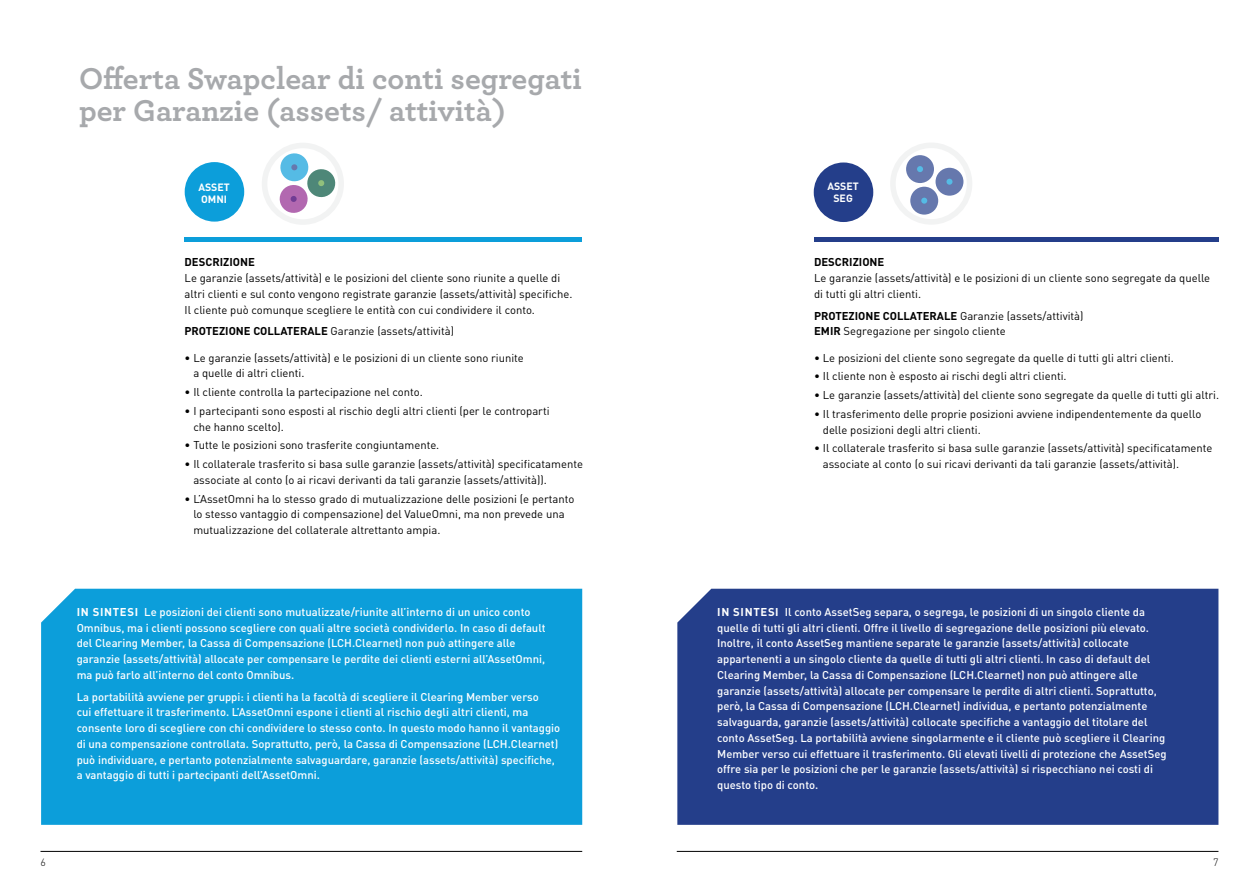
<style>
.page{position:relative;width:1259px;height:893px;background:#fff}
.page>*{position:absolute;margin:0;border:0;box-sizing:border-box;transform-origin:0 0}
.t1{font:700 31.5px/32.5px "Archer";color:#a7a9ac}
.t2{font:500 11.25px/15.8px "DIN Pro";color:#fff}
.t3{font:11.25px/15.8px "DIN Pro";color:#000}
.t4{font:700 11.25px "DIN Pro";color:#000}
.t5{font:700 10.5px/12px "DIN Pro";color:#fff}
.t6{font:300 10.5px "DIN";color:#000}
.s1{font-weight:700}
</style>
<div class="page">
<hr style="left:40px;top:851px;width:542px;height:1px;background:#000">
<hr style="left:677px;top:851px;width:541px;height:1px;background:#000">
<div style="left:41px;top:589px;width:541px;height:236px;background:#0c9eda"></div>
<div style="left:677px;top:589px;width:541px;height:236px;background:#243e8a"></div>
<div style="left:185px;top:162px;width:59px;height:60px;background:#0c9eda;border-radius:50%"></div>
<hr style="left:185px;top:238px;width:397px;height:4px;background:#0c9eda">
<div style="left:814px;top:237px;width:404px;height:5px;background:#243e8a"></div>
<div style="left:813px;top:162px;width:60px;height:60px;background:#243e8a;border-radius:50%"></div>
<div style="left:906px;top:155px;width:28px;height:28px;background:#6678ad;border-radius:50%"></div>
<svg style="left:917px;top:166px;width:6px;height:6px"></svg>
<div style="left:935px;top:168px;width:28px;height:28px;background:#6678ad;border-radius:50%"></div>
<svg style="left:946px;top:179px;width:6px;height:6px"></svg>
<div style="left:910px;top:187px;width:28px;height:28px;background:#6678ad;border-radius:50%"></div>
<svg style="left:921px;top:198px;width:6px;height:6px"></svg>
<div style="left:890px;top:143px;width:82px;height:82px;border:6px solid #e6e7e8;border-radius:50%"></div>
<svg style="left:278px;top:151px;width:59px;height:64px"></svg>
<div style="left:262px;top:143px;width:82px;height:82px;border:6px solid #e6e7e8;border-radius:50%"></div>
<h1 class="t1" style="left:79px;top:60px;width:504px">Offerta Swapclear di conti segregati per Garanzie (assets/ attività)</h1>
<p class="t5" style="left:198px;top:179px;width:33px">ASSET<br>OMNI</p>
<p class="t4" style="left:184px;top:253px;width:72px">DESCRIZIONE</p>
<p class="t3" style="left:184px;top:269px;width:389px">Le garanzie (assets/attività) e le posizioni del cliente sono riunite a quelle di altri clienti e sul conto vengono registrate garanzie (assets/attività) specifiche.<br>Il cliente può comunque scegliere le entità con cui condividere il conto.</p>
<p class="t3" style="left:184px;top:322px;width:271px"><span class="s1">PROTEZIONE COLLATERALE</span> Garanzie (assets/attività)</p>
<p class="t3" style="left:193px;top:349px;width:332px;text-indent:-9px">• Le garanzie (assets/attività) e le posizioni di un cliente sono riunite a quelle di altri clienti.</p>
<p class="t3" style="left:184px;top:383px;width:240px">• Il cliente controlla la partecipazione nel conto.</p>
<p class="t3" style="left:193px;top:402px;width:358px;text-indent:-9px">• I partecipanti sono esposti al rischio degli altri clienti (per le controparti che hanno scelto).</p>
<p class="t3" style="left:184px;top:436px;width:256px">• Tutte le posizioni sono trasferite congiuntamente.</p>
<p class="t3" style="left:193px;top:455px;width:391px;text-indent:-9px">• Il collaterale trasferito si basa sulle garanzie (assets/attività) specificatamente associate al conto (o ai ricavi derivanti da tali garanzie (assets/attività)).</p>
<p class="t3" style="left:193px;top:490px;width:382px;text-indent:-9px">• L’AssetOmni ha lo stesso grado di mutualizzazione delle posizioni (e pertanto lo stesso vantaggio di compensazione) del ValueOmni, ma non prevede una mutualizzazione del collaterale altrettanto ampia.</p>
<p class="t2" style="left:77px;top:603px;width:470px"><span class="s1">IN SINTESI</span> Le posizioni dei clienti sono mutualizzate/riunite all’interno di un unico conto Omnibus, ma i clienti possono scegliere con quali altre società condividerlo. In caso di default del Clearing Member, la Cassa di Compensazione (LCH.Clearnet) non può attingere alle garanzie (assets/attività) allocate per compensare le perdite dei clienti esterni all’AssetOmni, ma può farlo all’interno del conto Omnibus.</p>
<p class="t2" style="left:77px;top:687px;width:485px">La portabilità avviene per gruppi: i clienti ha la facoltà di scegliere il Clearing Member verso<br>cui effettuare il trasferimento. L’AssetOmni espone i clienti al rischio degli altri clienti, ma consente loro di scegliere con chi condividere lo stesso conto. In questo modo hanno il vantaggio di una compensazione controllata. Soprattutto, però, la Cassa di Compensazione (LCH.Clearnet) può individuare, e pertanto potenzialmente salvaguardare, garanzie (assets/attività) specifiche, a vantaggio di tutti i partecipanti dell’AssetOmni.</p>
<p class="t5" style="left:827px;top:179px;width:33px;text-align:center">ASSET<br>SEG</p>
<p class="t4" style="left:814px;top:253px;width:72px">DESCRIZIONE</p>
<p class="t3" style="left:814px;top:269px;width:397px">Le garanzie (assets/attività) e le posizioni di un cliente sono segregate da quelle di tutti gli altri clienti.</p>
<p class="t3" style="left:814px;top:307px;width:271px"><span class="s1">PROTEZIONE COLLATERALE</span> Garanzie (assets/attività)<br><span class="s1">EMIR</span> Segregazione per singolo cliente</p>
<p class="t3" style="left:814px;top:349px;width:361px">• Le posizioni del cliente sono segregate da quelle di tutti gli altri clienti.</p>
<p class="t3" style="left:814px;top:367px;width:254px">• Il cliente non è esposto ai rischi degli altri clienti.</p>
<p class="t3" style="left:814px;top:386px;width:406px">• Le garanzie (assets/attività) del cliente sono segregate da quelle di tutti gli altri.</p>
<p class="t3" style="left:823px;top:405px;width:380px;text-indent:-9px">• Il trasferimento delle proprie posizioni avviene indipendentemente da quello delle posizioni degli altri clienti.</p>
<p class="t3" style="left:823px;top:439px;width:391px;text-indent:-9px">• Il collaterale trasferito si basa sulle garanzie (assets/attività) specificatamente associate al conto (o sui ricavi derivanti da tali garanzie (assets/attività).</p>
<p class="t2" style="left:717px;top:603px;width:451px"><span class="s1">IN SINTESI</span> Il conto AssetSeg separa, o segrega, le posizioni di un singolo cliente da quelle di tutti gli altri clienti. Offre il livello di segregazione delle posizioni più elevato.<br>Inoltre, il conto AssetSeg mantiene separate le garanzie (assets/attività) collocate appartenenti a un singolo cliente da quelle di tutti gli altri clienti. In caso di default del Clearing Member, la Cassa di Compensazione (LCH.Clearnet) non può attingere alle garanzie (assets/attività) allocate per compensare le perdite di altri clienti. Soprattutto, però, la Cassa di Compensazione (LCH.Clearnet) individua, e pertanto potenzialmente salvaguarda, garanzie (assets/attività) collocate specifiche a vantaggio del titolare del conto AssetSeg. La portabilità avviene singolarmente e il cliente può scegliere il Clearing Member verso cui effettuare il trasferimento. Gli elevati livelli di protezione che AssetSeg offre sia per le posizioni che per le garanzie (assets/attività) si rispecchiano nei costi di questo tipo di conto.</p>
<p class="t6" style="left:40px;top:855px;width:7px">6</p>
<p class="t6" style="left:1213px;top:855px;width:7px">7</p>
</div>
